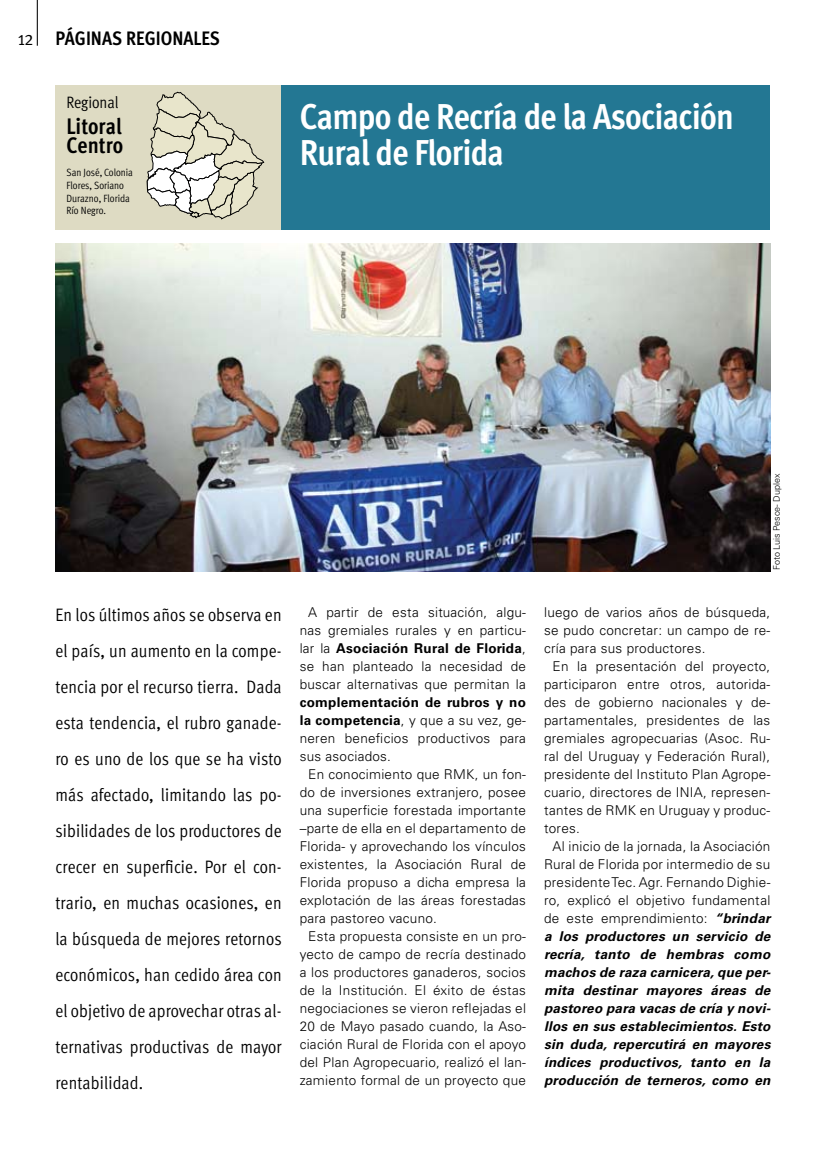
<style>
.page{position:relative;width:830px;height:1170px;background:#fff}
.page>*{position:absolute;margin:0;border:0;box-sizing:border-box;transform-origin:0 0}
.t1{font:700 36px/36px "Meta Cond";letter-spacing:-.02em;color:#fff}
.t2{font:700 22.5px/19.5px "Meta Cond";color:#000}
.t3{font:700 19.5px "Meta Cond";color:#000}
.t4{font:19.5px "Meta Cond";color:#000}
.t5{font:18px/36px "Meta Cond";letter-spacing:.01em;color:#000;text-align:justify}
.t6{font:16.5px "Meta Cond";color:#000}
.t7{font:300 13.5px/18px "Univers LT Std";letter-spacing:.02em;color:#000;text-align:justify}
.t8{font:italic 700 13.5px/18px "Univers LT Std";letter-spacing:.02em;color:#000;text-align:justify}
.t9{font:10.5px/12.6px "Meta Cond";color:#000}
.t10{font:300 9px "Univers LT Std";color:#000}
.s1{font-weight:700}
.s2{font-weight:300;font-style:normal}
</style>
<div class="page">
<hr style="left:37px;top:0;width:1px;height:46px;background:#000">
<div style="left:278px;top:85px;width:491px;height:144px;background:#237793"></div>
<div style="left:55px;top:85px;width:225px;height:144px;background:#dedbc3"></div>
<svg style="left:146px;top:91px;width:119px;height:129px"></svg>
<img style="left:55px;top:244px;width:715px;height:327px">
<h3 class="t4" style="left:18px;top:28px;width:17px">12</h3>
<h3 class="t3" style="left:55px;top:27px;width:166px">PÁGINAS REGIONALES</h3>
<p class="t6" style="left:66px;top:93px;width:54px">Regional</p>
<h2 class="t2" style="left:66px;top:116px;width:58px">Litoral<br>Centro</h2>
<p class="t9" style="left:66px;top:166px;width:68px">San José, Colonia<br>Flores, Soriano<br>Durazno, Florida<br>Río Negro.</p>
<h1 class="t1" style="left:299px;top:98px;width:435px">Campo de Recría de la Asociación<br>Rural de Florida</h1>
<p class="t10" style="left:771px;top:570px;width:98px;rotate:-90deg">Foto Luis Pesce- Duplex</p>
<p class="t5" style="left:55px;top:596px;width:228px">En los últimos años se observa en el país, un aumento en la compe&shy;tencia por el recurso tierra. Dada esta tendencia, el rubro ganade&shy;ro es uno de los que se ha visto más afectado, limitando las po&shy;sibilidades de los productores de crecer en superficie. Por el con&shy;trario, en muchas ocasiones, en la búsqueda de mejores retornos económicos, han cedido área con el objetivo de aprovechar otras al&shy;ternativas productivas de mayor rentabilidad.</p>
<p class="t7" style="left:543px;top:603px;width:228px">luego de varios años de búsqueda, se pudo concretar: un campo de re&shy;cría para sus productores.</p>
<p class="t7" style="left:299px;top:603px;width:228px;text-indent:9px">A partir de esta situación, algu&shy;nas gremiales rurales y en particu&shy;lar la <span class="s1">Asociación Rural de Florida</span>, se han planteado la necesidad de buscar alternativas que permitan la</p>
<p class="t7" style="left:299px;top:693px;width:228px"><span class="s1">complementación de rubros y no la competencia</span>, y que a su vez, ge&shy;neren beneficios productivos para sus asociados.</p>
<p class="t7" style="left:299px;top:765px;width:228px;text-indent:9px">En conocimiento que RMK, un fon&shy;do de inversiones extranjero, posee una superficie forestada importante –parte de ella en el departamento de Florida- y aprovechando los vínculos existentes, la Asociación Rural de Florida propuso a dicha empresa la explotación de las áreas forestadas para pastoreo vacuno.</p>
<p class="t7" style="left:299px;top:927px;width:228px;text-indent:9px">Esta propuesta consiste en un pro&shy;yecto de campo de recría destinado a los productores ganaderos, socios de la Institución. El éxito de éstas negociaciones se vieron reflejadas el 20 de Mayo pasado cuando, la Aso&shy;ciación Rural de Florida con el apoyo del Plan Agropecuario, realizó el lan&shy;zamiento formal de un proyecto que</p>
<p class="t7" style="left:543px;top:657px;width:228px;text-indent:9px">En la presentación del proyecto, participaron entre otros, autorida&shy;des de gobierno nacionales y de&shy;partamentales, presidentes de las gremiales agropecuarias (Asoc. Ru&shy;ral del Uruguay y Federación Rural), presidente del Instituto Plan Agrope&shy;cuario, directores de INIA, represen&shy;tantes de RMK en Uruguay y produc&shy;tores.</p>
<p class="t8" style="left:543px;top:837px;width:228px;text-indent:9px"><span class="s2">Al inicio de la jornada, la Asociación Rural de Florida por intermedio de su presidente Tec. Agr. Fernando Dighie&shy;ro, explicó el objetivo fundamental de este emprendimiento:</span> “brindar a los productores un servicio de recría, tanto de hembras como machos de raza carnicera, que per&shy;mita destinar mayores áreas de pastoreo para vacas de cría y novi&shy;llos en sus establecimientos. Esto sin duda, repercutirá en mayores índices productivos, tanto en la producción de terneros, como en</p>
</div>
